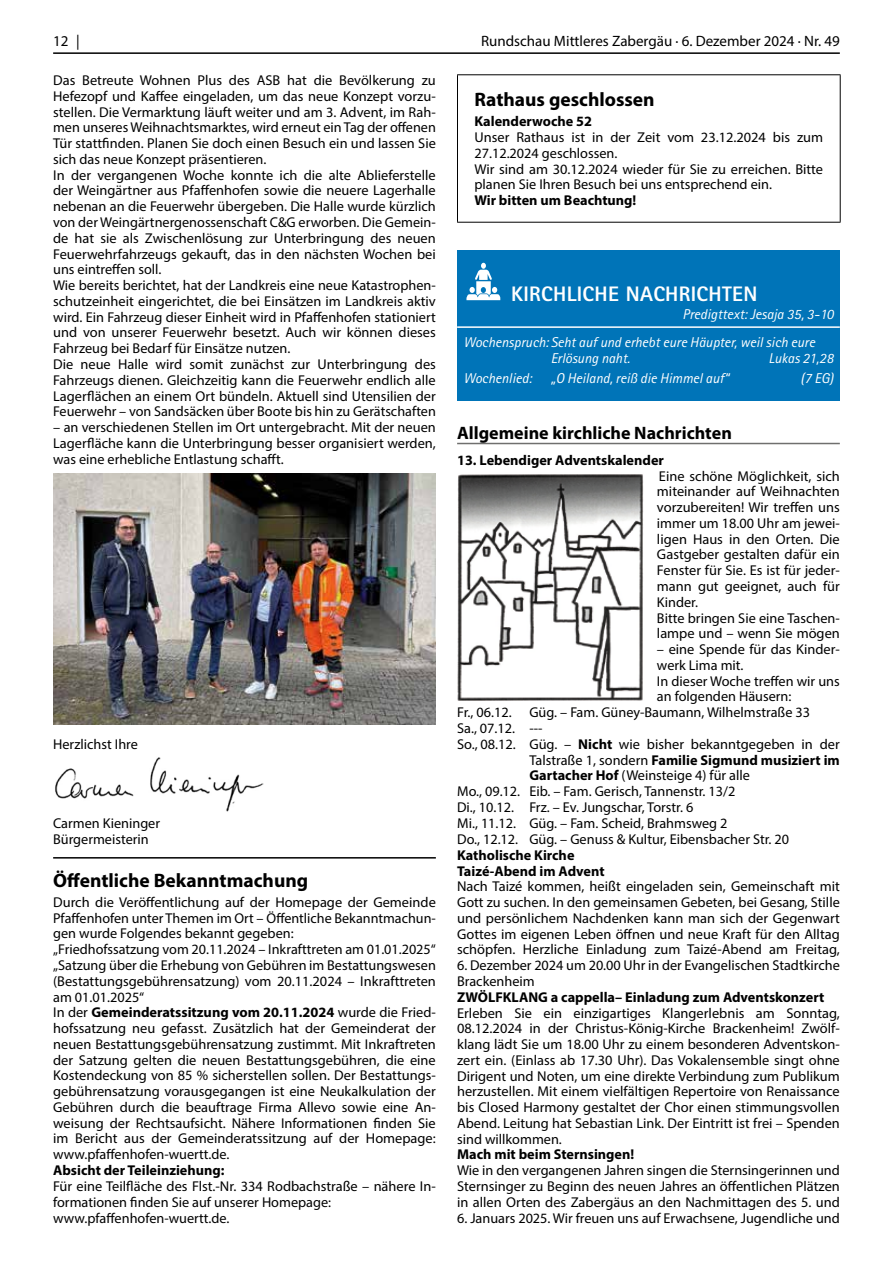
<style>
.page{position:relative;width:893px;height:1263px;background:#fff}
.page>*{position:absolute;margin:0;border:0;box-sizing:border-box;transform-origin:0 0}
.t1{font:800 21px "Rotis Sans Serif W1 G";letter-spacing:.015em;color:#fff}
.t2{font:700 19.5px "Myriad Pro";color:#000}
.t3{font:700 18px "Myriad Pro";color:#000}
.t4{font:15px "Myriad Pro";color:#000}
.t5{font:14.25px/15.8px "Myriad Pro";color:#000}
.t6{font:700 14.25px/15.9px "Myriad Pro";color:#000}
.t7{font:italic 14.25px/28.5px "Rotis Sans Serif W1 G";color:#fff}
.s1{font-weight:700}
.s2{font-weight:400}
</style>
<div class="page">
<hr style="left:53px;top:52px;width:787px;height:2px;background:#000">
<hr style="left:53px;top:857px;width:383px;height:1px;background:#000">
<img style="left:53px;top:474px;width:383px;height:250px">
<img style="left:55px;top:757px;width:209px;height:55px">
<hr style="left:457px;top:74px;width:384px;height:1px;background:#000">
<hr style="left:457px;top:75px;width:1px;height:147px;background:#000">
<hr style="left:840px;top:75px;width:1px;height:147px;background:#000">
<hr style="left:457px;top:222px;width:384px;height:1px;background:#000">
<div style="left:457px;top:250px;width:383px;height:151px;background:#0074b8"></div>
<hr style="left:457px;top:326px;width:383px;height:2px;background:#fff">
<svg style="left:466px;top:263px;width:34px;height:37px"></svg>
<hr style="left:457px;top:443px;width:383px;height:1px;background:#6f6f6e">
<img style="left:457px;top:474px;width:187px;height:226px">
<p class="t4" style="left:53px;top:32px;width:28px">12 |</p>
<p class="t4" style="left:481px;top:32px;width:360px">Rundschau Mittleres Zabergäu · 6. Dezember 2024 · Nr. 49</p>
<p class="t5" style="left:53px;top:72px;width:384px">Das Betreute Wohnen Plus des ASB hat die Bevölkerung zu Hefezopf und Kaffee eingeladen, um das neue Konzept vorzu&shy;stellen. Die Vermarktung läuft weiter und am 3. Advent, im Rah&shy;men unseres Weihnachtsmarktes, wird erneut ein Tag der offenen Tür stattfinden. Planen Sie doch einen Besuch ein und lassen Sie sich das neue Konzept präsentieren.<br>In der vergangenen Woche konnte ich die alte Ablieferstelle der Weingärtner aus Pfaffenhofen sowie die neuere Lagerhalle nebenan an die Feuerwehr übergeben. Die Halle wurde kürzlich von der Weingärtnergenossenschaft C&amp;G erworben. Die Gemein&shy;de hat sie als Zwischenlösung zur Unterbringung des neuen Feuerwehrfahrzeugs gekauft, das in den nächsten Wochen bei uns eintreffen soll.<br>Wie bereits berichtet, hat der Landkreis eine neue Katastrophen&shy;schutzeinheit eingerichtet, die bei Einsätzen im Landkreis aktiv wird. Ein Fahrzeug dieser Einheit wird in Pfaffenhofen stationiert und von unserer Feuerwehr besetzt. Auch wir können dieses Fahrzeug bei Bedarf für Einsätze nutzen.<br>Die neue Halle wird somit zunächst zur Unterbringung des Fahrzeugs dienen. Gleichzeitig kann die Feuerwehr endlich alle Lagerflächen an einem Ort bündeln. Aktuell sind Utensilien der Feuerwehr – von Sandsäcken über Boote bis hin zu Gerätschaften</p>
<p class="t5" style="left:53px;top:419px;width:384px;text-align:justify">– an verschiedenen Stellen im Ort untergebracht. Mit der neuen Lagerfläche kann die Unterbringung besser organisiert werden, was eine erhebliche Entlastung schafft.</p>
<h2 class="t2" style="left:474px;top:87px;width:182px">Rathaus geschlossen</h2>
<p class="t6" style="left:474px;top:113px;width:119px">Kalenderwoche 52</p>
<p class="t5" style="left:474px;top:129px;width:350px">Unser Rathaus ist in der Zeit vom 23.12.2024 bis zum 27.12.2024 geschlossen.<br>Wir sind am 30.12.2024 wieder für Sie zu erreichen. Bitte planen Sie Ihren Besuch bei uns entsprechend ein.</p>
<p class="t6" style="left:474px;top:192px;width:163px">Wir bitten um Beachtung!</p>
<h1 class="t1" style="left:511px;top:280px;width:248px">KIRCHLICHE NACHRICHTEN</h1>
<p class="t7" style="left:463px;top:300px;width:371px;text-indent:219px">Predigttext: Jesaja 35, 3-10<br>Wochenspruch: Seht auf und erhebt eure Häupter, weil sich eure</p>
<p class="t7" style="left:551px;top:344px;width:81px">Erlösung naht.</p>
<p class="t7" style="left:768px;top:344px;width:66px">Lukas 21,28</p>
<p class="t7" style="left:463px;top:364px;width:70px">Wochenlied:</p>
<p class="t7" style="left:551px;top:364px;width:180px">„O Heiland, reiß die Himmel auf“</p>
<p class="t7" style="left:800px;top:364px;width:35px">(7 EG)</p>
<p class="t3" style="left:457px;top:421px;width:276px">Allgemeine kirchliche Nachrichten</p>
<p class="t6" style="left:457px;top:452px;width:208px">13. Lebendiger Adventskalender</p>
<p class="t5" style="left:657px;top:468px;width:184px">Eine schöne Möglichkeit, sich miteinander auf Weihnachten vorzubereiten! Wir treffen uns immer um 18.00 Uhr am jewei&shy;ligen Haus in den Orten. Die<br>Gastgeber gestalten dafür ein<br>Fenster für Sie. Es ist für jeder&shy;mann gut geeignet, auch für<br>Kinder.<br>Bitte bringen Sie eine Taschen&shy;lampe und – wenn Sie mögen</p>
<p class="t5" style="left:657px;top:641px;width:184px">– eine Spende für das Kinder-</p>
<p class="t5" style="left:657px;top:657px;width:88px">werk Lima mit.</p>
<p class="t5" style="left:657px;top:673px;width:184px">In dieser Woche treffen wir uns</p>
<p class="t5" style="left:657px;top:688px;width:136px">an folgenden Häusern:</p>
<p class="t5" style="left:457px;top:704px;width:355px">Fr., 06.12. Güg. – Fam. Güney-Baumann, Wilhelmstraße 33</p>
<p class="t5" style="left:457px;top:720px;width:87px">Sa., 07.12. ---</p>
<p class="t5" style="left:457px;top:736px;width:384px">So., 08.12. Güg. – <span class="s1">Nicht</span> wie bisher bekanntgegeben in der</p>
<p class="t6" style="left:529px;top:751px;width:312px"><span class="s2">Talstraße 1, sondern</span> Familie Sigmund musiziert im</p>
<p class="t5" style="left:529px;top:768px;width:222px"><span class="s1">Gartacher Hof</span> (Weinsteige 4) für alle</p>
<p class="t5" style="left:457px;top:783px;width:280px">Mo., 09.12. Eib. – Fam. Gerisch, Tannenstr. 13/2</p>
<p class="t5" style="left:457px;top:799px;width:238px">Di., 10.12. Frz. – Ev. Jungschar, Torstr. 6</p>
<p class="t5" style="left:457px;top:815px;width:272px">Mi., 11.12. Güg. – Fam. Scheid, Brahmsweg 2</p>
<p class="t5" style="left:457px;top:831px;width:334px">Do., 12.12. Güg. – Genuss &amp; Kultur, Eibensbacher Str. 20</p>
<p class="t6" style="left:457px;top:846px;width:149px">Katholische Kirche<br>Taizé-Abend im Advent</p>
<p class="t5" style="left:457px;top:878px;width:384px;text-align:justify">Nach Taizé kommen, heißt eingeladen sein, Gemeinschaft mit Gott zu suchen. In den gemeinsamen Gebeten, bei Gesang, Stille und persönlichem Nachdenken kann man sich der Gegenwart Gottes im eigenen Leben öffnen und neue Kraft für den Alltag schöpfen. Herzliche Einladung zum Taizé-Abend am Freitag,</p>
<p class="t5" style="left:457px;top:957px;width:384px">6. Dezember 2024 um 20.00 Uhr in der Evangelischen Stadtkirche<br>Brackenheim</p>
<p class="t6" style="left:457px;top:988px;width:369px">ZWÖLFKLANG a cappella– Einladung zum Adventskonzert</p>
<p class="t5" style="left:457px;top:1005px;width:384px;text-align:justify">Erleben Sie ein einzigartiges Klangerlebnis am Sonntag, 08.12.2024 in der Christus-König-Kirche Brackenheim! Zwölf&shy;klang lädt Sie um 18.00 Uhr zu einem besonderen Adventskon&shy;zert ein. (Einlass ab 17.30 Uhr). Das Vokalensemble singt ohne Dirigent und Noten, um eine direkte Verbindung zum Publikum herzustellen. Mit einem vielfältigen Repertoire von Renaissance bis Closed Harmony gestaltet der Chor einen stimmungsvollen Abend. Leitung hat Sebastian Link. Der Eintritt ist frei – Spenden sind willkommen.</p>
<p class="t6" style="left:457px;top:1146px;width:179px">Mach mit beim Sternsingen!</p>
<p class="t5" style="left:457px;top:1162px;width:384px;text-align:justify">Wie in den vergangenen Jahren singen die Sternsingerinnen und Sternsinger zu Beginn des neuen Jahres an öffentlichen Plätzen in allen Orten des Zabergäus an den Nachmittagen des 5. und</p>
<p class="t5" style="left:457px;top:1210px;width:384px">6. Januars 2025. Wir freuen uns auf Erwachsene, Jugendliche und</p>
<p class="t5" style="left:53px;top:736px;width:86px">Herzlichst Ihre</p>
<p class="t5" style="left:53px;top:815px;width:108px">Carmen Kieninger<br>Bürgermeisterin</p>
<h2 class="t2" style="left:53px;top:867px;width:257px">Öffentliche Bekanntmachung</h2>
<p class="t5" style="left:53px;top:894px;width:384px">Durch die Veröffentlichung auf der Homepage der Gemeinde Pfaffenhofen unter Themen im Ort – Öffentliche Bekanntmachun&shy;gen wurde Folgendes bekannt gegeben:<br>„Friedhofssatzung vom 20.11.2024 – Inkrafttreten am 01.01.2025“ „Satzung über die Erhebung von Gebühren im Bestattungswesen (Bestattungsgebührensatzung) vom 20.11.2024 – Inkrafttreten am 01.01.2025“<br>In der <span class="s1">Gemeinderatssitzung vom 20.11.2024</span> wurde die Fried&shy;hofssatzung neu gefasst. Zusätzlich hat der Gemeinderat der neuen Bestattungsgebührensatzung zustimmt. Mit Inkraftreten der Satzung gelten die neuen Bestattungsgebühren, die eine Kostendeckung von 85 % sicherstellen sollen. Der Bestattungs&shy;gebührensatzung vorausgegangen ist eine Neukalkulation der Gebühren durch die beauftrage Firma Allevo sowie eine An&shy;weisung der Rechtsaufsicht. Nähere Informationen finden Sie im Bericht aus der Gemeinderatssitzung auf der Homepage: www.pfaffenhofen-wuertt.de.</p>
<p class="t6" style="left:53px;top:1162px;width:173px">Absicht der Teileinziehung:</p>
<p class="t5" style="left:53px;top:1178px;width:383px">Für eine Teilfläche des Flst.-Nr. 334 Rodbachstraße – nähere In&shy;formationen finden Sie auf unserer Homepage: www.pfaffenhofen-wuertt.de.</p>
</div>
